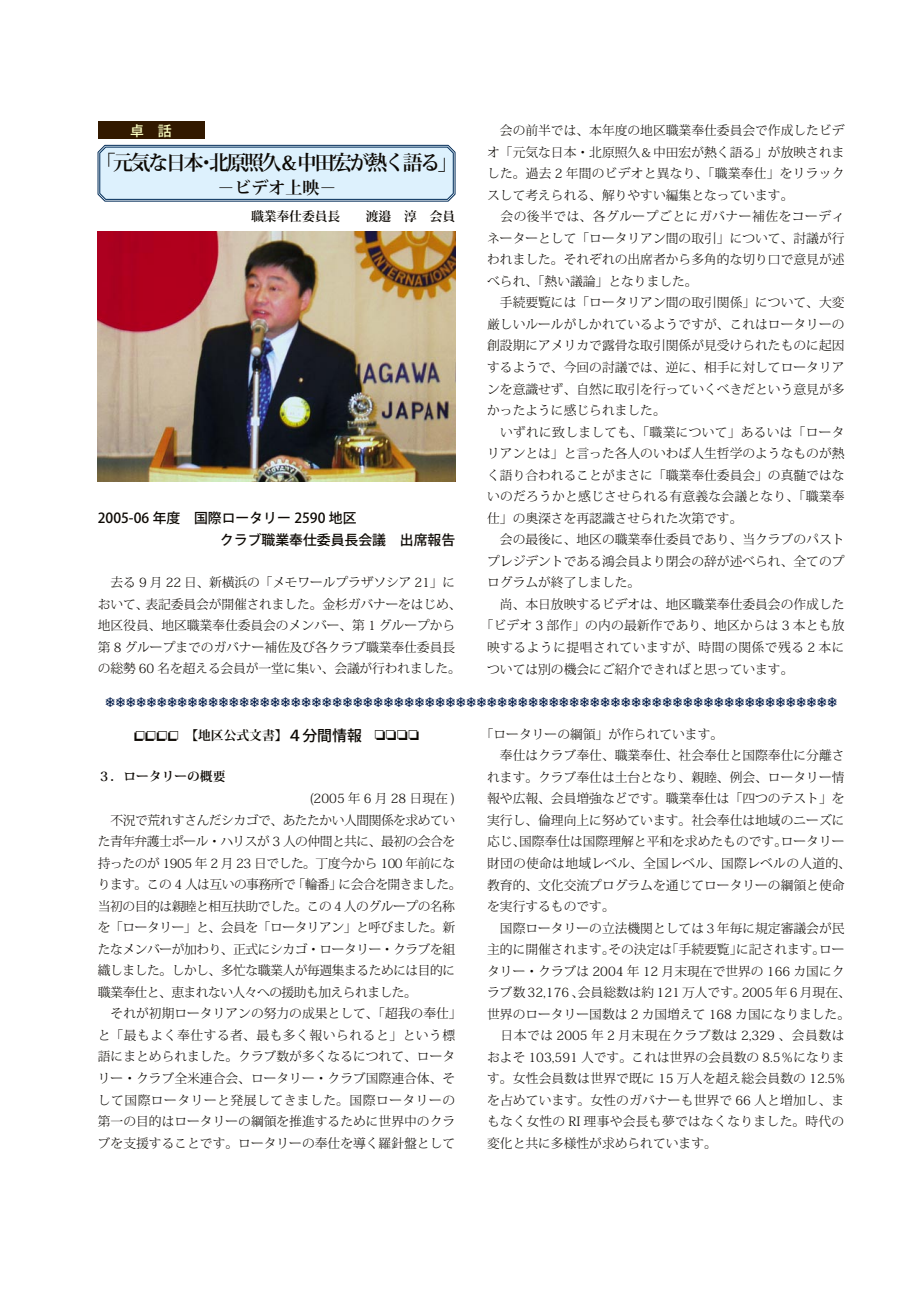
<style>
.page{position:relative;width:919px;height:1289px;background:#fff}
.page>*{position:absolute;margin:0;border:0;box-sizing:border-box;transform-origin:0 0}
.t1{font:700 20.25px "Koz Min Pro";letter-spacing:-.11em;color:#0d0904}
.t2{font:700 17.1px "Koz Min Pro";color:#0d0904}
.t3{font:500 13.95px "Koz Go Pro";color:#fcffc2}
.t4{font:13.8px "Monotype Sorts";letter-spacing:.05em;color:#001a48}
.t5{font:500 13.8px/21.6px "Koz Go Pro";color:#0d0904}
.t6{font:13.8px "Monotype Sorts";color:#0d0904}
.t7{font:300 12.75px/21.6px "Koz Min Pro";color:#0d0904}
.t8{font:300 12.75px/21.6px "Koz Min Pro";letter-spacing:-.035em;color:#0d0904}
.t9{font:700 12.75px "Koz Min Pro";color:#0d0904}
.t10{font:300 12.75px "Koz Min Pro";letter-spacing:.04em;color:#0d0904}
.s1{font-family:"Koz Go Std";font-weight:500;font-size:14.85px}
.s2{font-family:"Monotype Sorts";font-weight:400;font-size:13.8px}
</style>
<div class="page">
<div style="left:98px;top:122px;width:106px;height:17px;background:#321900"></div>
<svg style="left:98px;top:145px;width:357px;height:56px;background:#cfe4f2"></svg>
<img style="left:98px;top:232px;width:357px;height:249px">
<p class="t3" style="left:130px;top:121px;width:43px">卓　話</p>
<h1 class="t1" style="left:96px;top:147px;width:363px">「元気な日本・北原照久＆中田宏が熱く語る」</h1>
<h2 class="t2" style="left:217px;top:175px;width:121px">－ビデオ上映－</h2>
<p class="t9" style="left:251px;top:207px;width:206px">職業奉仕委員長　　渡邉　淳　会員</p>
<p class="t5" style="left:206px;top:508px;width:250px;text-indent:-108px">2005-06 年度　国際ロータリー 2590 地区<br>　クラブ職業奉仕委員長会議　出席報告</p>
<p class="t7" style="left:98px;top:571px;width:365px">　去る 9 月 22 日、新横浜の「メモワールプラザソシア 21」において、表記委員会が開催されました。金杉ガバナーをはじめ、地区役員、地区職業奉仕委員会のメンバー、第 1 グループから第 8 グループまでのガバナー補佐及び各クラブ職業奉仕委員長の総勢 60 名を超える会員が一堂に集い、会議が行われました。</p>
<p class="t7" style="left:487px;top:119px;width:359px">　会の前半では、本年度の地区職業奉仕委員会で作成したビデオ「元気な日本・北原照久＆中田宏が熱く語る」が放映されました。過去 2 年間のビデオと異なり、「職業奉仕」をリラックスして考えられる、解りやすい編集となっています。<br>　会の後半では、各グループごとにガバナー補佐をコーディネーターとして「ロータリアン間の取引」について、討議が行われました。それぞれの出席者から多角的な切り口で意見が述べられ、「熱い議論」となりました。<br>　手続要覧には「ロータリアン間の取引関係」について、大変厳しいルールがしかれているようですが、これはロータリーの創設期にアメリカで露骨な取引関係が見受けられたものに起因するようで、今回の討議では、逆に、相手に対してロータリアンを意識せず、自然に取引を行っていくべきだという意見が多かったように感じられました。<br>　いずれに致しましても、「職業について」あるいは「ロータリアンとは」と言った各人のいわば人生哲学のようなものが熱く語り合われることがまさに「職業奉仕委員会」の真髄ではないのだろうかと感じさせられる有意義な会議となり、「職業奉仕」の奥深さを再認識させられた次第です。<br>　会の最後に、地区の職業奉仕委員であり、当クラブのパストプレジデントである鴻会員より閉会の辞が述べられ、全てのプログラムが終了しました。</p>
<p class="t7" style="left:500px;top:593px;width:346px">尚、本日放映するビデオは、地区職業奉仕委員会の作成した</p>
<p class="t7" style="left:480px;top:614px;width:365px">「ビデオ 3 部作」の内の最新作であり、地区からは 3 本とも放</p>
<p class="t10" style="left:487px;top:638px;width:359px">映するように提唱されていますが、時間の関係で残る 2 本に</p>
<p class="t7" style="left:487px;top:657px;width:308px">ついては別の機会にご紹介できればと思っています。</p>
<p class="t4" style="left:105px;top:696px;width:733px">EEEEEEEEEEEEEEEEEEEEEEEEEEEEEEEEEEEEEEEEEEEEEEEEEEEEEEEEEEEEEEEEEEEEEEE</p>
<p class="t7" style="left:487px;top:722px;width:365px;text-indent:-6px">「ロータリーの綱領」が作られています。<br>　奉仕はクラブ奉仕、職業奉仕、社会奉仕と国際奉仕に分離されます。クラブ奉仕は土台となり、親睦、例会、ロータリー情報や広報、会員増強などです。職業奉仕は「四つのテスト」を実行し、倫理向上に努めています。社会奉仕は地域のニーズに応じ、国際奉仕は国際理解と平和を求めたものです。ロータリー財団の使命は地域レベル、全国レベル、国際レベルの人道的、教育的、文化交流プログラムを通じてロータリーの綱領と使命を実行するものです。<br>　国際ロータリーの立法機関としては３年毎に規定審議会が民主的に開催されます。その決定は「手続要覧」に記されます。ロータリー・クラブは 2004 年 12 月末現在で世界の 166 カ国にクラブ数 32,176 、会員総数は約 121 万人です。2005 年 6 月現在、世界のロータリー国数は 2 カ国増えて 168 カ国になりました。　日本では 2005 年 2 月末現在クラブ数は 2,329 、会員数はおよそ 103,591 人です。これは世界の会員数の 8.5％になります。女性会員数は世界で既に 15 万人を超え総会員数の 12.5%を占めています。女性のガバナーも世界で 66 人と増加し、まもなく女性の RI 理事や会長も夢ではなくなりました。時代の変化と共に多様性が求められています。</p>
<p class="t6" style="left:178px;top:741px;width:46px;rotate:-180deg">PPPP</p>
<p class="t9" style="left:185px;top:726px;width:235px">【地区公式文書】<span class="s1">４分間情報</span> <span class="s2">OOOO</span></p>
<p class="t9" style="left:98px;top:767px;width:129px">３．ロータリーの概要</p>
<p class="t8" style="left:98px;top:787px;width:365px;text-indent:212px">(2005 年 6 月 28 日現在 )　不況で荒れすさんだシカゴで、あたたかい人間関係を求めていた青年弁護士ポール・ハリスが 3 人の仲間と共に、最初の会合を持ったのが 1905 年 2 月 23 日でした。丁度今から 100 年前になります。この 4 人は互いの事務所で「輪番」に会合を開きました。当初の目的は親睦と相互扶助でした。この４人のグループの名称を「ロータリー」と、会員を「ロータリアン」と呼びました。新たなメンバーが加わり、正式にシカゴ・ロータリー・クラブを組織しました。しかし、多忙な職業人が毎週集まるためには目的に職業奉仕と、恵まれない人々への援助も加えられました。<br>　それが初期ロータリアンの努力の成果として、「超我の奉仕」と「最もよく奉仕する者、最も多く報いられると」という標語にまとめられました。クラブ数が多くなるにつれて、ロータリー・クラブ全米連合会、ロータリー・クラブ国際連合体、そして国際ロータリーと発展してきました。国際ロータリーの第一の目的はロータリーの綱領を推進するために世界中のクラブを支援することです。ロータリーの奉仕を導く羅針盤として</p>
</div>
